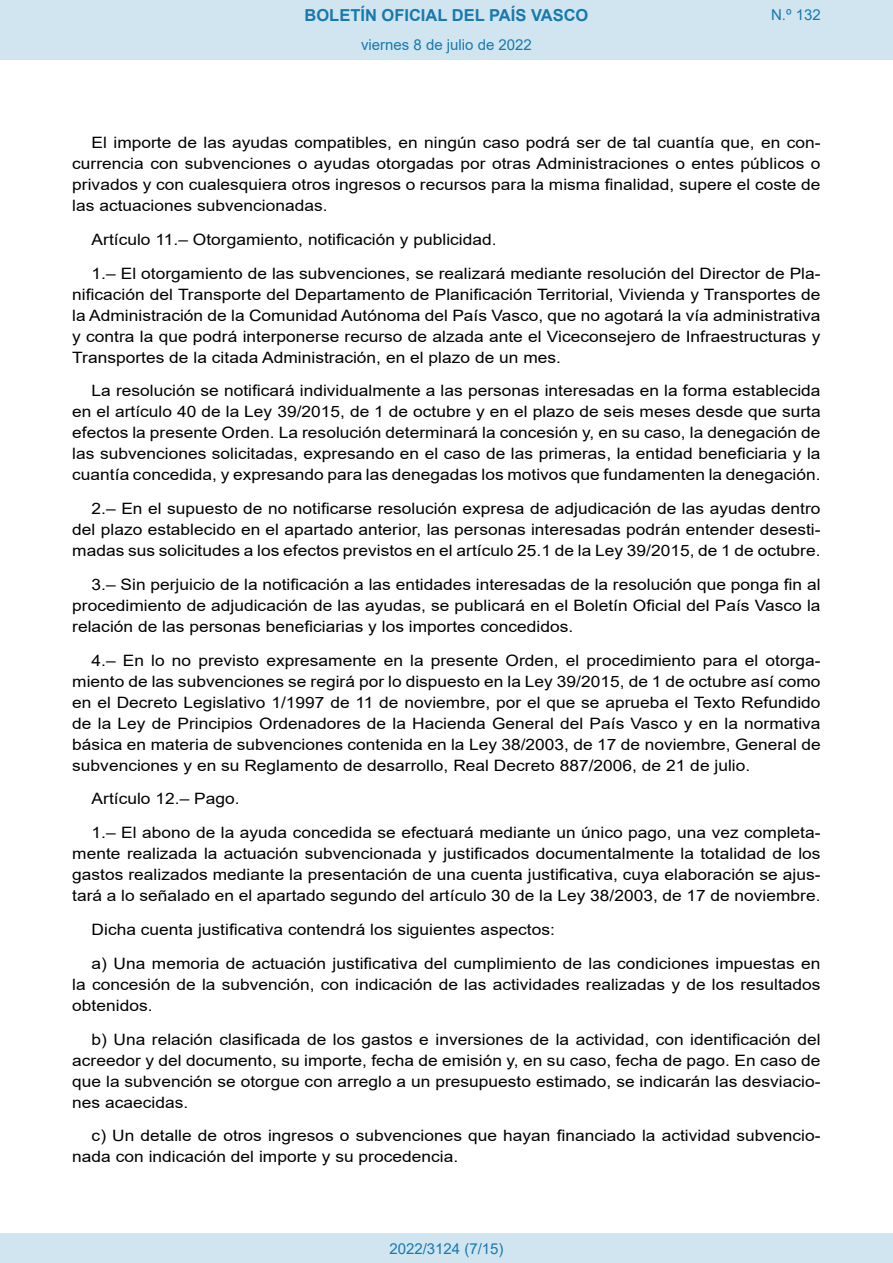
<style>
.page{position:relative;width:893px;height:1263px;background:#fff}
.page>*{position:absolute;margin:0;border:0;box-sizing:border-box;transform-origin:0 0}
.t1{font:700 16.5px "Arial";color:#1879ad}
.BOPVDetalle{font:15.6px/21px "Arial";color:#000;text-align:justify;scale:1.11 1}
.Paginacion_Centro{font:15px "Arial";color:#1879ad}
</style>
<div class="page">
<div style="left:0;top:0;width:893px;height:60px;background:#d0e5f0"></div>
<div style="left:0;top:1233px;width:893px;height:30px;background:#d0e5f0"></div>
<p class="t1" style="left:305px;top:3px;width:285px">BOLETÍN OFICIAL DEL PAÍS VASCO</p>
<p class="Paginacion_Centro" style="left:361px;top:35px;width:172px">viernes 8 de julio de 2022</p>
<p class="Paginacion_Centro" style="left:771px;top:5px;width:51px">N.º 132</p>
<p class="BOPVDetalle" style="left:72px;top:132px;width:676px;text-indent:19px">El importe de las ayudas compatibles, en ningún caso podrá ser de tal cuantía que, en con&shy;currencia con subvenciones o ayudas otorgadas por otras Administraciones o entes públicos o privados y con cualesquiera otros ingresos o recursos para la misma finalidad, supere el coste de las actuaciones subvencionadas.</p>
<p class="BOPVDetalle" style="left:92px;top:229px;width:366px">Artículo 11.– Otorgamiento, notificación y publicidad.</p>
<p class="BOPVDetalle" style="left:72px;top:263px;width:676px;text-indent:19px">1.– El otorgamiento de las subvenciones, se realizará mediante resolución del Director de Pla&shy;nificación del Transporte del Departamento de Planificación Territorial, Vivienda y Transportes de la Administración de la Comunidad Autónoma del País Vasco, que no agotará la vía administrativa y contra la que podrá interponerse recurso de alzada ante el Viceconsejero de Infraestructuras y Transportes de la citada Administración, en el plazo de un mes.</p>
<p class="BOPVDetalle" style="left:72px;top:380px;width:676px;text-indent:19px">La resolución se notificará individualmente a las personas interesadas en la forma establecida en el artículo 40 de la Ley 39/2015, de 1 de octubre y en el plazo de seis meses desde que surta efectos la presente Orden. La resolución determinará la concesión y, en su caso, la denegación de las subvenciones solicitadas, expresando en el caso de las primeras, la entidad beneficiaria y la cuantía concedida, y expresando para las denegadas los motivos que fundamenten la denegación.</p>
<p class="BOPVDetalle" style="left:72px;top:498px;width:676px;text-indent:19px">2.– En el supuesto de no notificarse resolución expresa de adjudicación de las ayudas dentro del plazo establecido en el apartado anterior, las personas interesadas podrán entender desesti&shy;madas sus solicitudes a los efectos previstos en el artículo 25.1 de la Ley 39/2015, de 1 de octubre.</p>
<p class="BOPVDetalle" style="left:72px;top:574px;width:676px;text-indent:19px">3.– Sin perjuicio de la notificación a las entidades interesadas de la resolución que ponga fin al procedimiento de adjudicación de las ayudas, se publicará en el Boletín Oficial del País Vasco la relación de las personas beneficiarias y los importes concedidos.</p>
<p class="BOPVDetalle" style="left:72px;top:650px;width:676px;text-indent:19px">4.– En lo no previsto expresamente en la presente Orden, el procedimiento para el otorga&shy;miento de las subvenciones se regirá por lo dispuesto en la Ley 39/2015, de 1 de octubre así como en el Decreto Legislativo 1/1997 de 11 de noviembre, por el que se aprueba el Texto Refundido de la Ley de Principios Ordenadores de la Hacienda General del País Vasco y en la normativa básica en materia de subvenciones contenida en la Ley 38/2003, de 17 de noviembre, General de subvenciones y en su Reglamento de desarrollo, Real Decreto 887/2006, de 21 de julio.</p>
<p class="BOPVDetalle" style="left:92px;top:788px;width:135px">Artículo 12.– Pago.</p>
<p class="BOPVDetalle" style="left:72px;top:822px;width:676px;text-indent:19px">1.– El abono de la ayuda concedida se efectuará mediante un único pago, una vez completa&shy;mente realizada la actuación subvencionada y justificados documentalmente la totalidad de los gastos realizados mediante la presentación de una cuenta justificativa, cuya elaboración se ajus&shy;tará a lo señalado en el apartado segundo del artículo 30 de la Ley 38/2003, de 17 de noviembre.</p>
<p class="BOPVDetalle" style="left:92px;top:919px;width:419px">Dicha cuenta justificativa contendrá los siguientes aspectos:</p>
<p class="BOPVDetalle" style="left:72px;top:953px;width:676px;text-indent:19px">a) Una memoria de actuación justificativa del cumplimiento de las condiciones impuestas en la concesión de la subvención, con indicación de las actividades realizadas y de los resultados obtenidos.</p>
<p class="BOPVDetalle" style="left:72px;top:1028px;width:676px;text-indent:19px">b) Una relación clasificada de los gastos e inversiones de la actividad, con identificación del acreedor y del documento, su importe, fecha de emisión y, en su caso, fecha de pago. En caso de que la subvención se otorgue con arreglo a un presupuesto estimado, se indicarán las desviacio&shy;nes acaecidas.</p>
<p class="BOPVDetalle" style="left:72px;top:1125px;width:676px;text-indent:19px">c) Un detalle de otros ingresos o subvenciones que hayan financiado la actividad subvencio&shy;nada con indicación del importe y su procedencia.</p>
<p class="Paginacion_Centro" style="left:389px;top:1238px;width:116px">2022/3124 (7/15)</p>
</div>
